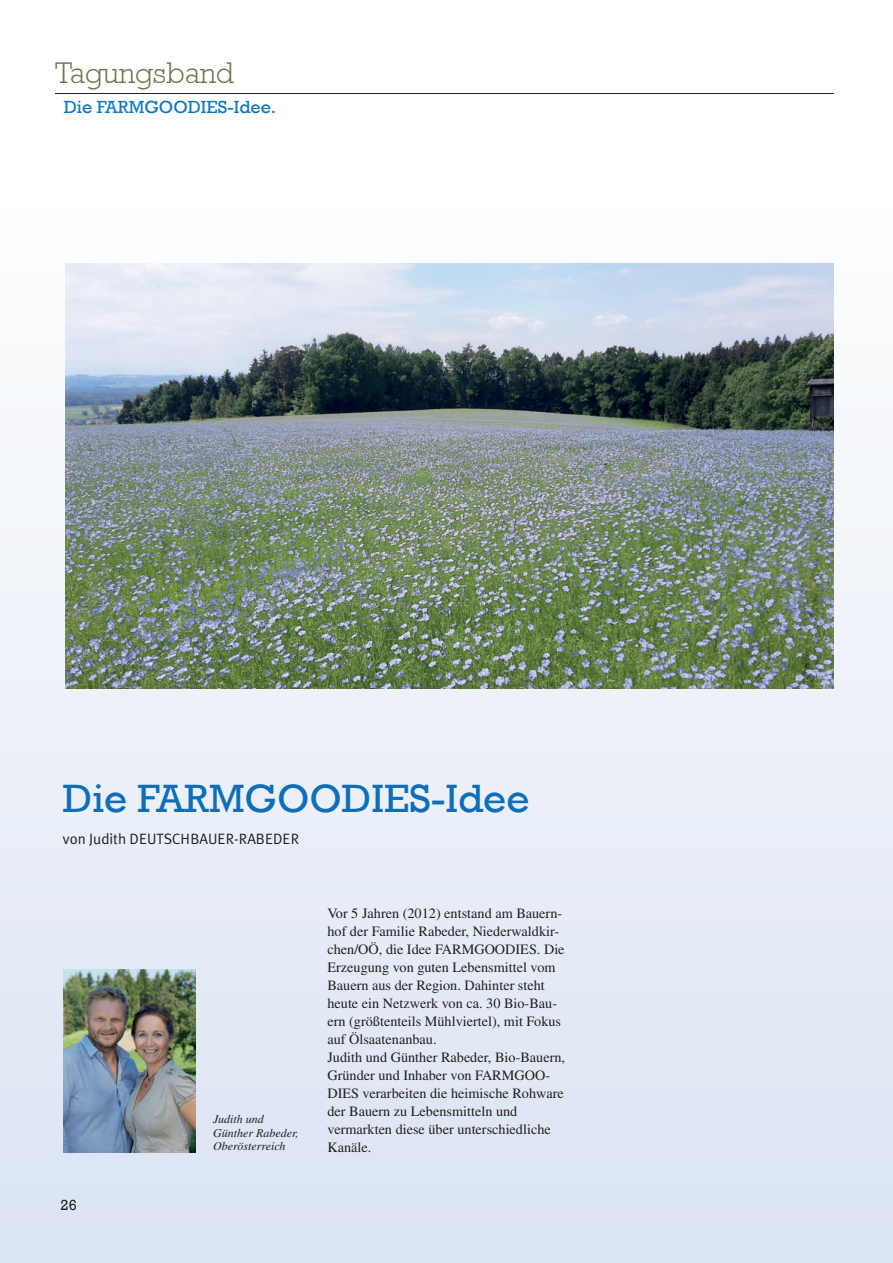
<style>
.page{position:relative;width:893px;height:1263px;background:#fff}
.page>*{position:absolute;margin:0;border:0;box-sizing:border-box;transform-origin:0 0}
.t1{font:40.5px "Rockwell";color:#0f6eb8}
.t2{font:300 30px "Rockwell";color:#72704d}
.t3{font:18px "Rockwell";color:#0c78bf}
.t4{font:15px "Meta Plus";color:#231f20}
.t5{font:15px "Rockwell";color:#231f20}
.t6{font:14.25px/18px "Times LT Std";color:#231f20}
.t7{font:italic 12px/13.5px "Times LT Std";color:#231f20}
</style>
<div class="page">
<div style="left:0;top:195px;width:893px;height:1068px;background:linear-gradient(to bottom,#fefefe,#dbe4f3)"></div>
<hr style="left:55px;top:93px;width:778px;height:1px;background:#231f20">
<img style="left:66px;top:264px;width:767px;height:424px">
<img style="left:64px;top:969px;width:132px;height:183px">
<h2 class="t2" style="left:55px;top:56px;width:180px">Tagungsband</h2>
<p class="t3" style="left:64px;top:97px;width:214px">Die FARMGOODIES-Idee.</p>
<h1 class="t1" style="left:63px;top:775px;width:468px">Die FARMGOODIES-Idee</h1>
<p class="t4" style="left:63px;top:830px;width:238px">von Judith DEUTSCHBAUER-RABEDER</p>
<p class="t5" style="left:61px;top:1196px;width:18px">26</p>
<p class="t7" style="left:213px;top:1112px;width:87px">Judith und<br>Günther Rabeder,<br>Oberösterreich</p>
<p class="t6" style="left:327px;top:904px;width:239px">Vor 5 Jahren (2012) entstand am Bauern&shy;hof der Familie Rabeder, Niederwaldkir&shy;chen/OÖ, die Idee FARMGOODIES. Die Erzeugung von guten Lebensmittel vom Bauern aus der Region. Dahinter steht heute ein Netzwerk von ca. 30 Bio-Bau&shy;ern (größtenteils Mühlviertel), mit Fokus auf Ölsaatenanbau.<br>Judith und Günther Rabeder, Bio-Bauern, Gründer und Inhaber von FARMGOO-DIES verarbeiten die heimische Rohware der Bauern zu Lebensmitteln und vermarkten diese über unterschiedliche Kanäle.</p>
</div>
